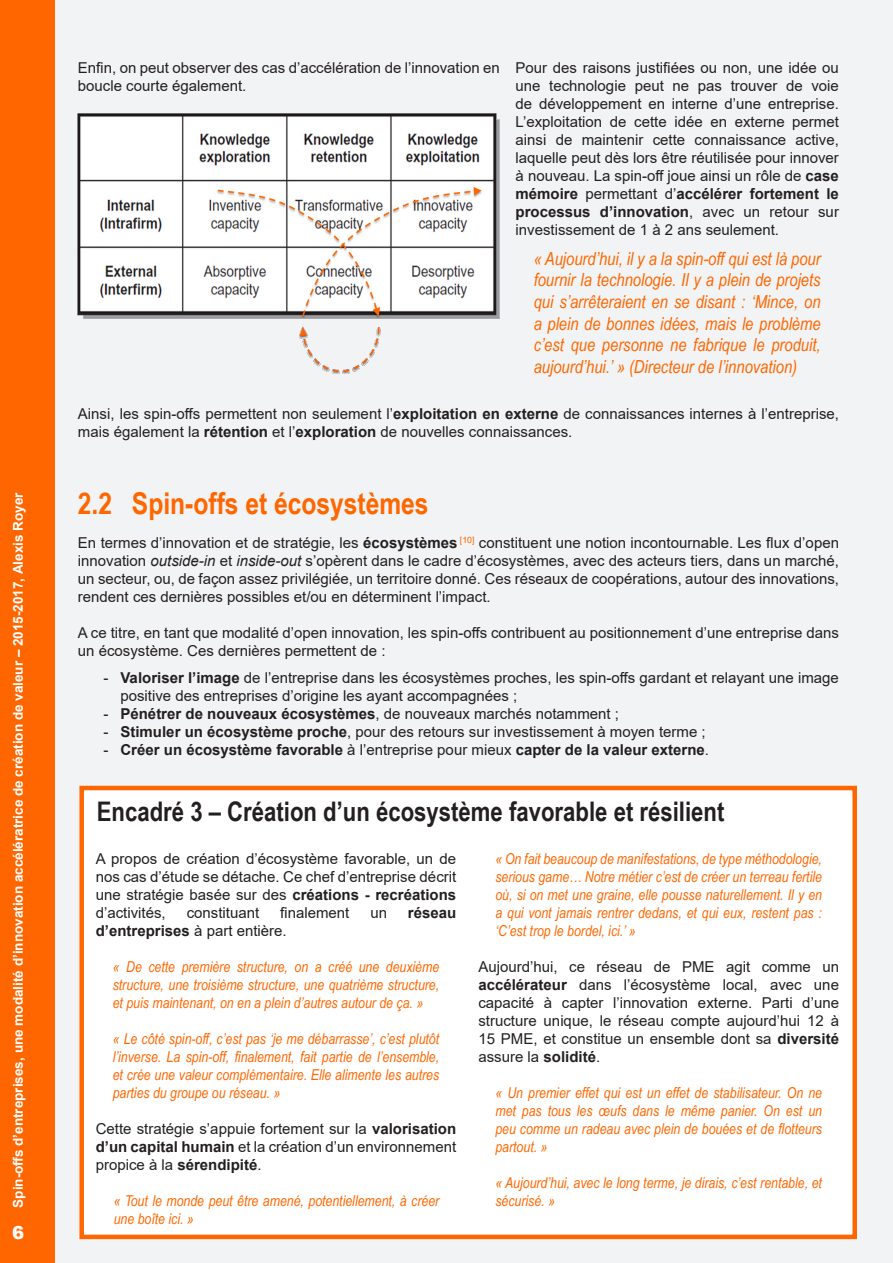
<style>
.page{position:relative;width:893px;height:1263px;background:#f2f3f4}
.page>*{position:absolute;margin:0;border:0;box-sizing:border-box;transform-origin:0 0}
.t1{font:700 30px "Arial Narrow";color:#f60}
.heading_1{font:700 27px "Arial Narrow";color:#231f20}
.t2{font:italic 18px/21.6px "Arial Narrow";color:#f60;text-align:justify}
.t3{font:900 18px "Arial";color:#fff}
.t4{font:15px/18px "Arial";color:#231f20;text-align:justify}
.t5{font:italic 15px/18px "Arial Narrow";color:#f60;text-align:justify}
.t6{font:700 15px "Arial";color:#231f20}
.t7{font:700 13.5px "Arial";color:#fff}
.s1{font-weight:700}
.s2{font-style:italic}
.s3{font-weight:400}
</style>
<div class="page">
<div style="left:79px;top:786px;width:778px;height:453px;background:#fff;border:4px solid #f60"></div>
<div style="left:0;top:0;width:54px;height:1263px;background:#f60"></div>
<img style="left:78px;top:113px;width:422px;height:260px">
<p class="t7" style="left:8px;top:1208px;width:717px;rotate:-90deg">Spin-offs d’entreprises, une modalité d’innovation accélératrice de création de valeur – 2015-2017, Alexis Royer</p>
<p class="t3" style="left:12px;top:1220px;width:14px">6</p>
<p class="t4" style="left:78px;top:59px;width:423px">Enfin, on peut observer des cas d’accélération de l’innovation en boucle courte également.</p>
<p class="t4" style="left:516px;top:59px;width:325px">Pour des raisons justifiées ou non, une idée ou une technologie peut ne pas trouver de voie de développement en interne d’une entreprise.<br>L’exploitation de cette idée en externe permet ainsi de maintenir cette connaissance active, laquelle peut dès lors être réutilisée pour innover à nouveau. La spin-off joue ainsi un rôle de <span class="s1">case mémoire</span> permettant d’<span class="s1">accélérer fortement le processus d’innovation</span>, avec un retour sur investissement de 1 à 2 ans seulement.</p>
<p class="t2" style="left:534px;top:247px;width:289px">« Aujourd’hui, il y a la spin-off qui est là pour fournir la technologie. Il y a plein de projets qui s’arrêteraient en se disant : ‘Mince, on a plein de bonnes idées, mais le problème c’est que personne ne fabrique le produit, aujourd’hui.’ » (Directeur de l’innovation)</p>
<p class="t4" style="left:78px;top:404px;width:762px">Ainsi, les spin-offs permettent non seulement l’<span class="s1">exploitation en externe</span> de connaissances internes à l’entreprise, mais également la <span class="s1">rétention</span> et l’<span class="s1">exploration</span> de nouvelles connaissances.</p>
<p class="t1" style="left:78px;top:480px;width:352px">2.2 Spin-offs et écosystèmes</p>
<p class="t4" style="left:78px;top:534px;width:763px">En termes d’innovation et de stratégie, les <span class="s1">écosystèmes</span> <sup>[10]</sup> constituent une notion incontournable. Les flux d’open innovation <span class="s2">outside-in</span> et <span class="s2">inside-out</span> s’opèrent dans le cadre d’écosystèmes, avec des acteurs tiers, dans un marché, un secteur, ou, de façon assez privilégiée, un territoire donné. Ces réseaux de coopérations, autour des innovations, rendent ces dernières possibles et/ou en déterminent l’impact.</p>
<p class="t4" style="left:78px;top:624px;width:762px">A ce titre, en tant que modalité d’open innovation, les spin-offs contribuent au positionnement d’une entreprise dans un écosystème. Ces dernières permettent de :</p>
<p class="t4" style="left:120px;top:668px;width:720px;text-indent:-17px">- <span class="s1">Valoriser l’image</span> de l’entreprise dans les écosystèmes proches, les spin-offs gardant et relayant une image positive des entreprises d’origine les ayant accompagnées ;</p>
<p class="t4" style="left:103px;top:704px;width:517px">- <span class="s1">Pénétrer de nouveaux écosystèmes</span>, de nouveaux marchés notamment ;</p>
<p class="t4" style="left:103px;top:722px;width:604px">- <span class="s1">Stimuler un écosystème proche</span>, pour des retours sur investissement à moyen terme ;</p>
<p class="t6" style="left:103px;top:739px;width:607px"><span class="s3">-</span> Créer un écosystème favorable <span class="s3">à l’entreprise pour mieux</span> capter de la valeur externe<span class="s3">.</span></p>
<p class="heading_1" style="left:97px;top:791px;width:629px">Encadré 3 – Création d’un écosystème favorable et résilient</p>
<p class="t4" style="left:96px;top:850px;width:362px">A propos de création d’écosystème favorable, un de nos cas d’étude se détache. Ce chef d’entreprise décrit une stratégie basée sur des <span class="s1">créations - recréations </span>d’activités,</p>
<p class="t5" style="left:495px;top:849px;width:328px">« On fait beaucoup de manifestations, de type méthodologie, serious game… Notre métier c’est de créer un terreau fertile où, si on met une graine, elle pousse naturellement. Il y en a qui vont jamais rentrer dedans, et qui eux, restent pas : ‘C’est trop le bordel, ici.’ »</p>
<p class="t4" style="left:478px;top:958px;width:362px">Aujourd’hui, ce réseau de PME agit comme un <span class="s1">accélérateur</span> dans l’écosystème local, avec une capacité à capter l’innovation externe. Parti d’une structure unique, le réseau compte aujourd’hui 12 à 15 PME, et constitue un ensemble dont sa <span class="s1">diversité </span>assure la <span class="s1">solidité</span>.</p>
<p class="t5" style="left:495px;top:1083px;width:328px">« Un premier effet qui est un effet de stabilisateur. On ne met pas tous les œufs dans le même panier. On est un peu comme un radeau avec plein de bouées et de flotteurs partout. »</p>
<p class="t5" style="left:495px;top:1173px;width:328px">« Aujourd’hui, avec le long terme, je dirais, c’est rentable, et sécurisé. »</p>
<p class="t4" style="left:187px;top:904px;width:74px">constituant</p>
<p class="t4" style="left:280px;top:904px;width:71px">finalement</p>
<p class="t4" style="left:370px;top:904px;width:18px">un</p>
<p class="t6" style="left:408px;top:902px;width:50px">réseau</p>
<p class="t6" style="left:96px;top:920px;width:192px">d’entreprises <span class="s3">à part entière.</span></p>
<p class="t5" style="left:113px;top:957px;width:328px">« De cette première structure, on a créé une deuxième structure, une troisième structure, une quatrième structure, et puis maintenant, on en a plein d’autres autour de ça. »</p>
<p class="t5" style="left:113px;top:1029px;width:328px">« Le côté spin-off, c’est pas ‘je me débarrasse’, c’est plutôt l’inverse. La spin-off, finalement, fait partie de l’ensemble, et crée une valeur complémentaire. Elle alimente les autres parties du groupe ou réseau. »</p>
<p class="t4" style="left:96px;top:1120px;width:362px">Cette stratégie s’appuie fortement sur la <span class="s1">valorisation d’un capital humain</span> et la création d’un environnement propice à la <span class="s1">sérendipité</span>.</p>
<p class="t5" style="left:114px;top:1191px;width:327px">« Tout le monde peut être amené, potentiellement, à créer une boîte ici. »</p>
</div>
